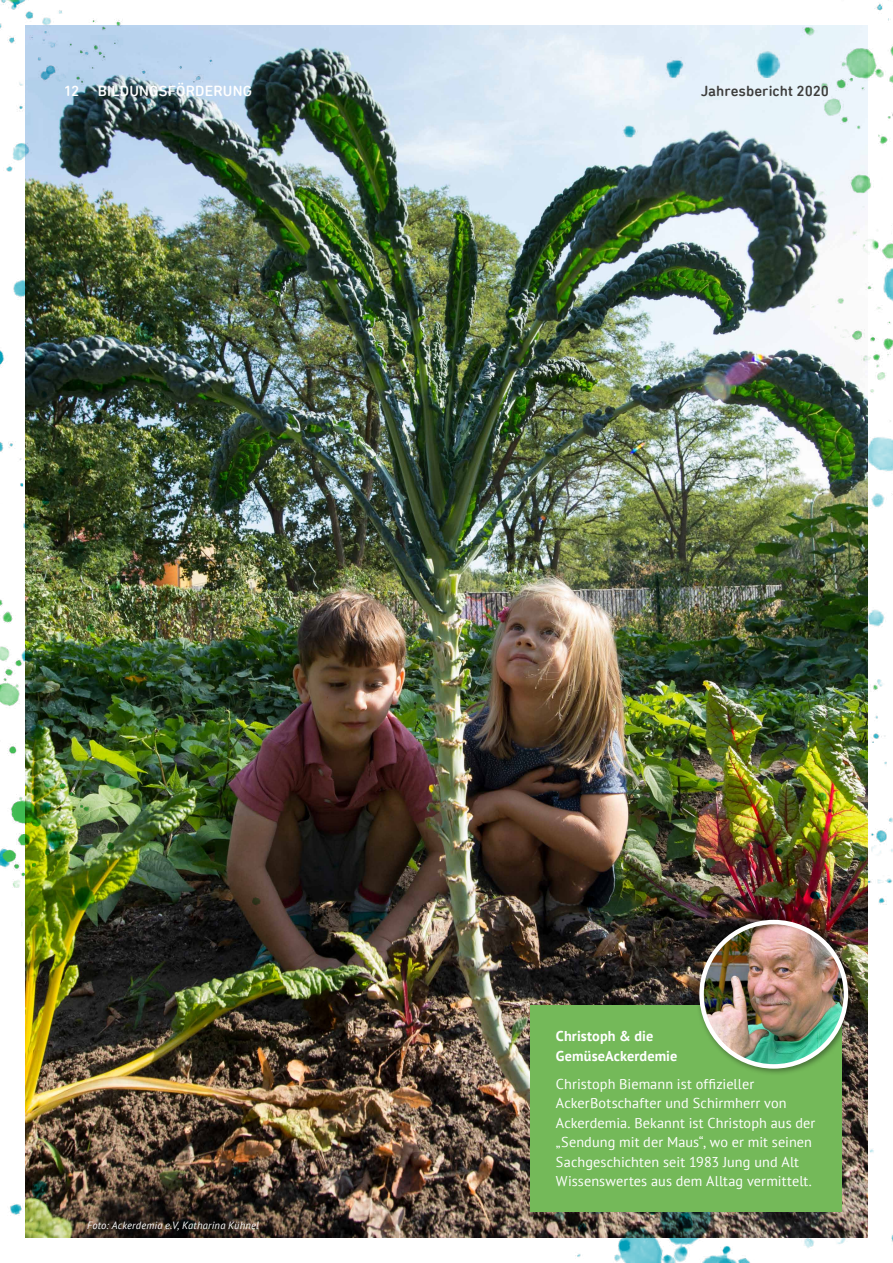
<style>
.page{position:relative;width:893px;height:1263px;background:#fff}
.page>*{position:absolute;margin:0;border:0;box-sizing:border-box;transform-origin:0 0}
.t1{font:500 15px "DIN Next Rounded LT Pro";letter-spacing:.01em;color:#fff}
.t2{font:500 15px "DIN Next Rounded LT Pro";letter-spacing:.005em;color:#3c3c3b}
.t3{font:14.25px/19.5px "PT Sans";letter-spacing:.005em;color:#fff}
.t4{font:700 14.25px/19.5px "PT Sans";letter-spacing:.01em;color:#fff}
.t5{font:italic 10.5px "PT Sans";letter-spacing:.015em;color:#fff}
</style>
<div class="page">
<img style="left:342px;top:26px;width:171px;height:1211px">
<img style="left:513px;top:3px;width:380px;height:1260px">
<img style="left:0;top:0;width:342px;height:1238px">
<div style="left:530px;top:1005px;width:312px;height:207px;background:#74b959"></div>
<div style="left:696px;top:917px;width:159px;height:159px;background:#000;opacity:.4"></div>
<img style="left:702px;top:922px;width:144px;height:144px;border-radius:72px">
<div style="left:699px;top:920px;width:149px;height:149px;border:4px solid #fff;border-radius:50%"></div>
<p class="t1" style="left:64px;top:82px;width:190px">12 BILDUNGSFÖRDERUNG</p>
<p class="t2" style="left:701px;top:82px;width:130px">Jahresbericht 2020</p>
<p class="t5" style="left:87px;top:1218px;width:173px">Foto: Ackerdemia e.V, Katharina Kühnel</p>
<p class="t4" style="left:556px;top:1026px;width:123px">Christoph &amp; die<br>GemüseAckerdemie</p>
<p class="t3" style="left:556px;top:1074px;width:261px">Christoph Biemann ist offizieller AckerBotschafter und Schirmherr von Ackerdemia. Bekannt ist Christoph aus der „Sendung mit der Maus“, wo er mit seinen Sachgeschichten seit 1983 Jung und Alt Wissenswertes aus dem Alltag vermittelt.</p>
</div>
